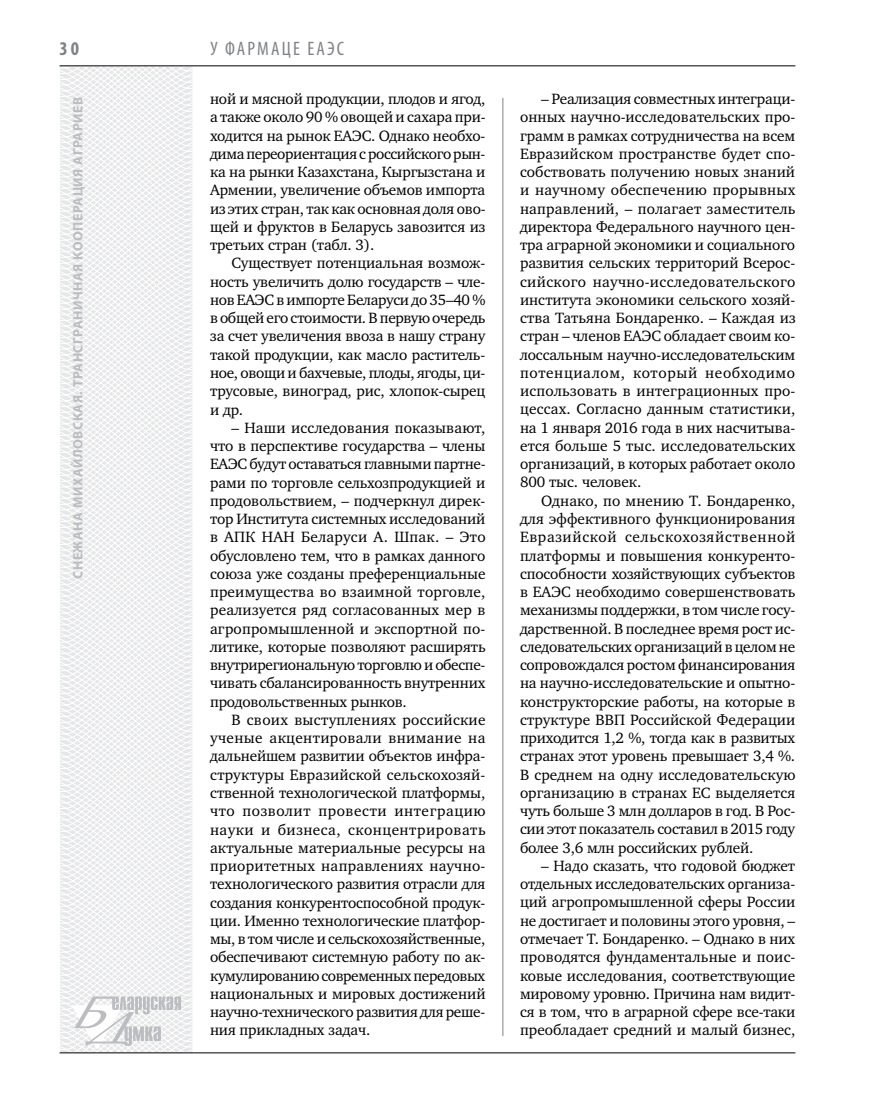
<style>
.page{position:relative;width:872px;height:1106px;background:#fff}
.page>*{position:absolute;margin:0;border:0;box-sizing:border-box;transform-origin:0 0}
.t1{font:condensed 19.5px "Myriad Pro";letter-spacing:.11em;color:#808285}
.t2{font:700 condensed 19.5px "Myriad Pro";color:#808285}
.t3{font:15.3px/18.3px "Charter C";letter-spacing:-.01em;color:#000;text-align:justify}
.t4{font:700 13.5px "Myriad Pro";letter-spacing:.04em;color:#bcbdc0}
</style>
<div class="page">
<svg style="left:59px;top:65px;width:192px;height:989px"></svg>
<hr style="left:502px;top:98px;width:1px;height:938px;background:#808285">
<hr style="left:60px;top:1052px;width:735px;height:1px;background:#000">
<svg style="left:71px;top:996px;width:110px;height:53px"></svg>
<hr style="left:60px;top:65px;width:735px;height:1px;background:#000">
<p class="t2" style="left:60px;top:37px;width:21px">30</p>
<p class="t4" style="left:69px;top:579px;width:482px;rotate:-90deg">Снежана МИХАЙЛОВСКАЯ. Трансграничная кооперация аграриев</p>
<p class="t1" style="left:210px;top:37px;width:135px">У фармаце ЕА ЭС</p>
<p class="t3" style="left:210px;top:90px;width:277px">ной и мясной продукции, плодов и ягод, а также около 90 % овощей и сахара при&shy;ходится на рынок ЕАЭС. Однако необхо&shy;дима переориентация с российского рын&shy;ка на рынки Казахстана, Кыргызстана и Армении, увеличение объемов импорта из этих стран, так как основная доля ово&shy;щей и фруктов в Беларусь завозится из третьих стран (табл. 3).</p>
<p class="t3" style="left:210px;top:254px;width:277px;text-indent:21px">Существует потенциальная возмож&shy;ность увеличить долю государств – чле&shy;нов ЕАЭС в импорте Беларуси до 35–40 % в общей его стоимости. В первую очередь за счет увеличения ввоза в нашу страну такой продукции, как масло раститель&shy;ное, овощи и бахчевые, плоды, ягоды, ци&shy;трусовые, виноград, рис, хлопок-сырец и др.</p>
<p class="t3" style="left:210px;top:418px;width:277px;text-indent:21px">– Наши исследования показывают, что в перспективе государства – члены ЕАЭС будут оставаться главными партне&shy;рами по торговле сельхозпродукцией и продовольствием, – подчеркнул дирек&shy;тор Института системных исследований в АПК НАН Беларуси А. Шпак. – Это обусловлено тем, что в рамках данного союза уже созданы преференциальные преимущества во взаимной торговле, реализуется ряд согласованных мер в агропромышленной и экспортной по&shy;литике, которые позволяют расширять внутрирегиональную торговлю и обеспе&shy;чивать сбалансированность внутренних продовольственных рынков.</p>
<p class="t3" style="left:210px;top:710px;width:277px;text-indent:21px">В своих выступлениях российские ученые акцентировали внимание на дальнейшем развитии объектов инфра&shy;структуры Евразийской сельскохозяй&shy;ственной технологической платформы, что позволит провести интеграцию науки и бизнеса, сконцентрировать актуальные материальные ресурсы на приоритетных направлениях научно&shy;технологического развития отрасли для создания конкурентоспособной продук&shy;ции. Именно технологические платфор&shy;мы, в том числе и сельскохозяйственные, обеспечивают системную работу по ак&shy;кумулированию современных передовых национальных и мировых достижений научно-технического развития для реше&shy;ния прикладных задач.</p>
<p class="t3" style="left:520px;top:90px;width:277px;text-indent:21px">– Реализация совместных интеграци&shy;онных научно-исследовательских про&shy;грамм в рамках сотрудничества на всем Евразийском пространстве будет спо&shy;собствовать получению новых знаний и научному обеспечению прорывных направлений, – полагает заместитель директора Федерального научного цен&shy;тра аграрной экономики и социального развития сельских территорий Всерос&shy;сийского научно-исследовательского института экономики сельского хозяй&shy;ства Татьяна Бондаренко. – Каждая из стран – членов ЕАЭС обладает своим ко&shy;лоссальным научно-исследовательским потенциалом, который необходимо использовать в интеграционных про&shy;цессах. Согласно данным статистики, на 1 января 2016 года в них насчитыва&shy;ется больше 5 тыс. исследовательских организаций, в которых работает около 800 тыс. человек.</p>
<p class="t3" style="left:520px;top:491px;width:277px;text-indent:21px">Однако, по мнению Т. Бондаренко, для эффективного функционирования Евразийской сельскохозяйственной платформы и повышения конкуренто&shy;способности хозяйствующих субъектов в ЕАЭС необходимо совершенствовать механизмы поддержки, в том числе госу&shy;дарственной. В последнее время рост ис&shy;следовательских организаций в целом не сопровождался ростом финансирования на научно-исследовательские и опытно&shy;конструкторские работы, на которые в структуре ВВП Российской Федерации приходится 1,2 %, тогда как в развитых странах этот уровень превышает 3,4 %.<br>В среднем на одну исследовательскую организацию в странах ЕС выделяется чуть больше 3 млн долларов в год. В Рос&shy;сии этот показатель составил в 2015 году более 3,6 млн российских рублей.</p>
<p class="t3" style="left:520px;top:856px;width:277px;text-indent:21px">– Надо сказать, что годовой бюджет отдельных исследовательских организа&shy;ций агропромышленной сферы России не достигает и половины этого уровня, – отмечает Т. Бондаренко. – Однако в них проводятся фундаментальные и поис&shy;ковые исследования, соответствующие мировому уровню. Причина нам видит&shy;ся в том, что в аграрной сфере все-таки преобладает средний и малый бизнес,</p>
</div>
